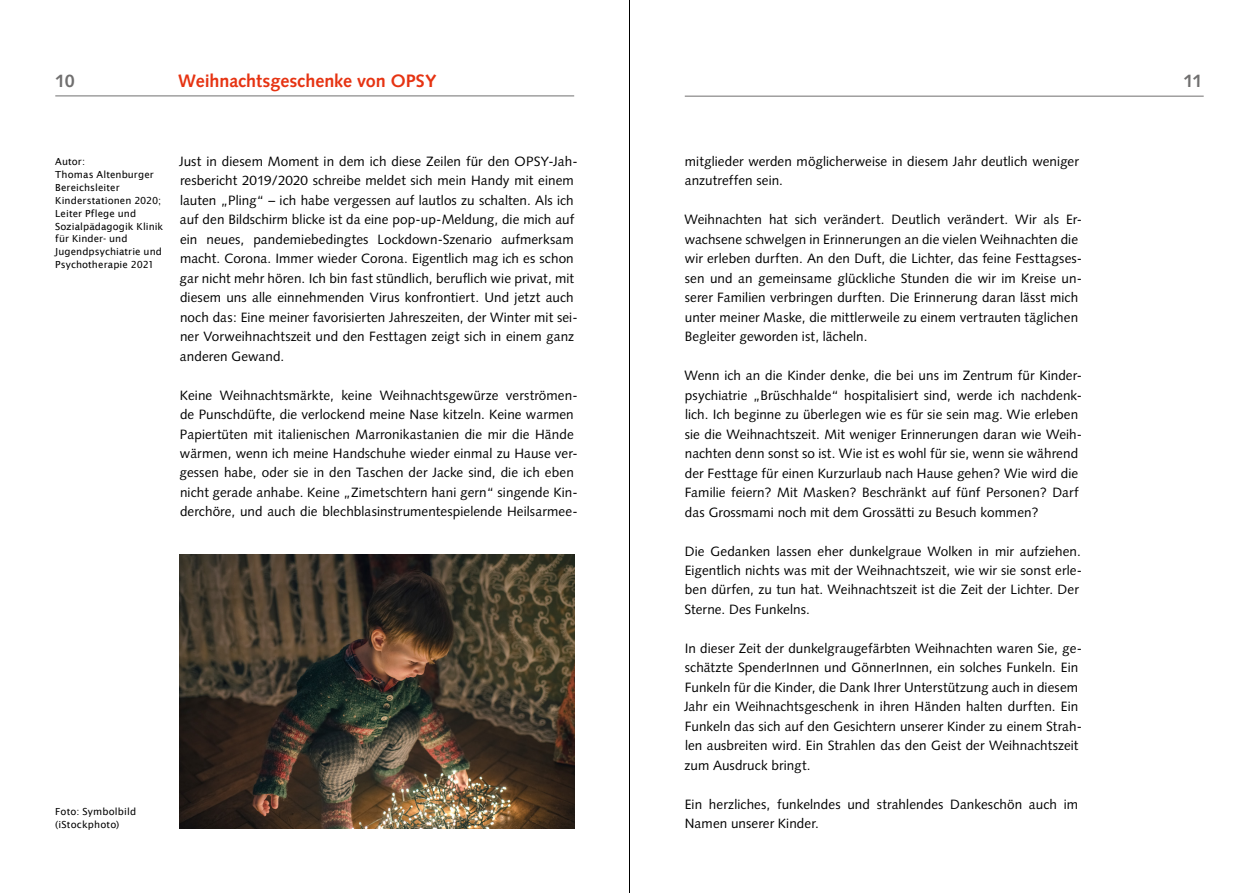
<style>
.page{position:relative;width:1259px;height:893px;background:#fff}
.page>*{position:absolute;margin:0;border:0;box-sizing:border-box;transform-origin:0 0}
.t1{font:700 18px "Syntax";letter-spacing:-.005em;color:#e63312}
.t2{font:700 18px "Syntax";color:#706f6f}
.t3{font:13.5px/19.5px "Syntax";letter-spacing:.005em;color:#000}
.t4{font:9.75px/12.9px "Lucida Sans";letter-spacing:.01em;color:#000}
</style>
<div class="page">
<hr style="left:685px;top:96px;width:518px;height:1px;background:#706f6f">
<hr style="left:55px;top:96px;width:519px;height:1px;background:#706f6f">
<img style="left:180px;top:555px;width:394px;height:273px">
<hr style="left:629px;top:0;width:1px;height:893px;background:#000">
<h1 class="t2" style="left:55px;top:70px;width:21px">10</h1>
<h1 class="t1" style="left:178px;top:70px;width:259px">Weihnachtsgeschenke von OPSY</h1>
<h1 class="t2" style="left:1183px;top:70px;width:20px">11</h1>
<p class="t4" style="left:55px;top:155px;width:109px">Autor:<br>Thomas Altenburger<br>Bereichsleiter<br>Kinderstationen 2020;<br>Leiter Pflege und<br>Sozialpädagogik Klinik für Kinder- und<br>Jugendpsychiatrie und<br>Psychotherapie 2021</p>
<p class="t3" style="left:179px;top:151px;width:400px">Just in diesem Moment in dem ich diese Zeilen für den OPSY-Jah&shy;resbericht 2019/2020 schreibe meldet sich mein Handy mit einem lauten „Pling“ – ich habe vergessen auf lautlos zu schalten. Als ich auf den Bildschirm blicke ist da eine pop-up-Meldung, die mich auf ein neues, pandemiebedingtes Lockdown-Szenario aufmerksam macht. Corona. Immer wieder Corona. Eigentlich mag ich es schon gar nicht mehr hören. Ich bin fast stündlich, beruflich wie privat, mit diesem uns alle einnehmenden Virus konfrontiert. Und jetzt auch noch das: Eine meiner favorisierten Jahreszeiten, der Winter mit sei&shy;ner Vorweihnachtszeit und den Festtagen zeigt sich in einem ganz anderen Gewand.</p>
<p class="t3" style="left:180px;top:385px;width:399px">Keine Weihnachtsmärkte, keine Weihnachtsgewürze verströmen&shy;de Punschdüfte, die verlockend meine Nase kitzeln. Keine warmen Papiertüten mit italienischen Marronikastanien die mir die Hände wärmen, wenn ich meine Handschuhe wieder einmal zu Hause ver&shy;gessen habe, oder sie in den Taschen der Jacke sind, die ich eben nicht gerade anhabe. Keine „Zimetschtern hani gern“ singende Kin&shy;derchöre, und auch die blechblasinstrumentespielende Heilsarmee-</p>
<p class="t4" style="left:55px;top:805px;width:82px">Foto: Symbolbild (iStockphoto)</p>
<p class="t3" style="left:685px;top:151px;width:395px">mitglieder werden möglicherweise in diesem Jahr deutlich weniger anzutreffen sein.</p>
<p class="t3" style="left:684px;top:210px;width:399px">Weihnachten hat sich verändert. Deutlich verändert. Wir als Er&shy;wachsene schwelgen in Erinnerungen an die vielen Weihnachten die wir erleben durften. An den Duft, die Lichter, das feine Festtagses&shy;sen und an gemeinsame glückliche Stunden die wir im Kreise un&shy;serer Familien verbringen durften. Die Erinnerung daran lässt mich unter meiner Maske, die mittlerweile zu einem vertrauten täglichen Begleiter geworden ist, lächeln.</p>
<p class="t3" style="left:684px;top:366px;width:399px">Wenn ich an die Kinder denke, die bei uns im Zentrum für Kinder&shy;psychiatrie „Brüschhalde“ hospitalisiert sind, werde ich nachdenk&shy;lich. Ich beginne zu überlegen wie es für sie sein mag. Wie erleben sie die Weihnachtszeit. Mit weniger Erinnerungen daran wie Weih&shy;nachten denn sonst so ist. Wie ist es wohl für sie, wenn sie während der Festtage für einen Kurzurlaub nach Hause gehen? Wie wird die Familie feiern? Mit Masken? Beschränkt auf fünf Personen? Darf das Grossmami noch mit dem Grossätti zu Besuch kommen?</p>
<p class="t3" style="left:684px;top:541px;width:399px">Die Gedanken lassen eher dunkelgraue Wolken in mir aufziehen.<br>Eigentlich nichts was mit der Weihnachtszeit, wie wir sie sonst erle&shy;ben dürfen, zu tun hat. Weihnachtszeit ist die Zeit der Lichter. Der Sterne. Des Funkelns.</p>
<p class="t3" style="left:684px;top:639px;width:399px">In dieser Zeit der dunkelgraugefärbten Weihnachten waren Sie, ge&shy;schätzte SpenderInnen und GönnerInnen, ein solches Funkeln. Ein Funkeln für die Kinder, die Dank Ihrer Unterstützung auch in diesem Jahr ein Weihnachtsgeschenk in ihren Händen halten durften. Ein Funkeln das sich auf den Gesichtern unserer Kinder zu einem Strah&shy;len ausbreiten wird. Ein Strahlen das den Geist der Weihnachtszeit zum Ausdruck bringt.</p>
<p class="t3" style="left:685px;top:795px;width:395px">Ein herzliches, funkelndes und strahlendes Dankeschön auch im<br>Namen unserer Kinder.</p>
</div>
